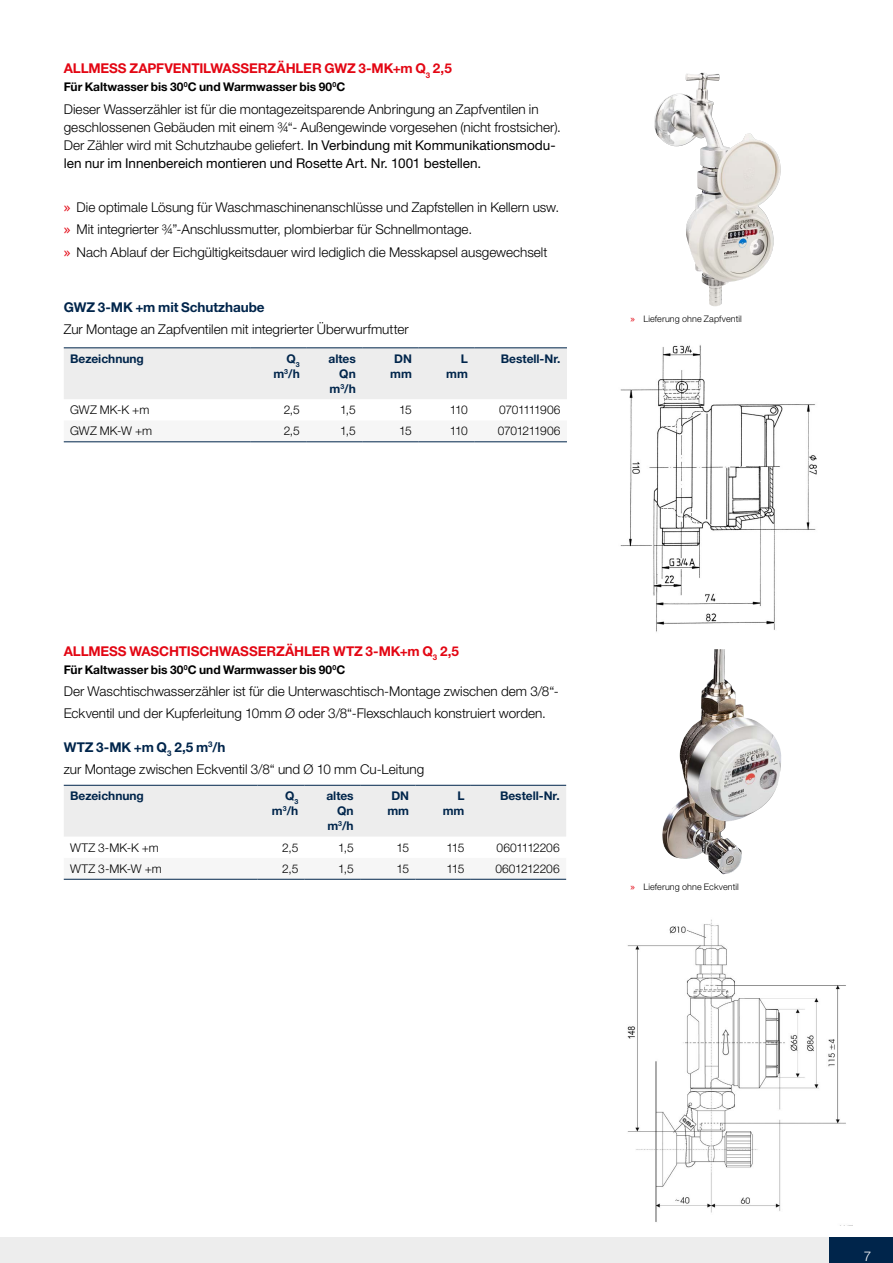
<style>
.page{position:relative;width:893px;height:1263px;background:#fff}
.page>*{position:absolute;margin:0;border:0;box-sizing:border-box;transform-origin:0 0}
.t1{font:300 13.5px/22.2px "Helvetica Neue LT Std";color:#000}
.t2{font:700 13.5px "Helvetica Neue LT Std";letter-spacing:-.01em;color:#e30613}
.t3{font:700 13.5px "Helvetica Neue LT Std";letter-spacing:-.005em;color:#00254b}
.t4{font:300 13.5px "Helvetica Neue LT Std";color:#fff}
.t5{font:300 12px "Helvetica Neue LT Std";letter-spacing:-.03em;color:#000}
.t6{font:700 12px/15px "Helvetica Neue LT Std";letter-spacing:-.005em;color:#00254b;text-align:right}
.t7{font:700 12px "Helvetica Neue LT Std";color:#000}
.t8{font:300 12px "Helvetica Neue LT Std";letter-spacing:-.01em;color:#000}
.t9{font:300 9px "Helvetica Neue LT Std";letter-spacing:.015em;color:#000}
.s1{font-weight:400}
.s2{font-family:"Lucida Grande";font-weight:400;color:#e30613}
.s3{font-weight:700;color:#00254b}
</style>
<div class="page">
<div style="left:0;top:1237px;width:893px;height:26px;background:#ededed"></div>
<div style="left:829px;top:1237px;width:64px;height:26px;background:#00254b"></div>
<div style="left:64px;top:349px;width:503px;height:50px;background:#ededed"></div>
<svg style="left:64px;top:441px;width:503px;height:1px"></svg>
<hr style="left:250px;top:348px;width:56px;height:1px;background:#00254b">
<hr style="left:64px;top:442px;width:186px;height:1px;background:#00254b">
<hr style="left:250px;top:442px;width:56px;height:1px;background:#00254b">
<hr style="left:362px;top:442px;width:56px;height:1px;background:#00254b">
<hr style="left:418px;top:442px;width:56px;height:1px;background:#00254b">
<hr style="left:474px;top:442px;width:93px;height:1px;background:#00254b">
<hr style="left:64px;top:348px;width:186px;height:1px;background:#00254b">
<hr style="left:306px;top:348px;width:56px;height:1px;background:#00254b">
<hr style="left:362px;top:348px;width:56px;height:1px;background:#00254b">
<hr style="left:418px;top:348px;width:56px;height:1px;background:#00254b">
<hr style="left:474px;top:348px;width:93px;height:1px;background:#00254b">
<hr style="left:306px;top:442px;width:56px;height:1px;background:#00254b">
<div style="left:64px;top:786px;width:502px;height:50px;background:#ededed"></div>
<svg style="left:64px;top:878px;width:502px;height:1px"></svg>
<hr style="left:257px;top:785px;width:48px;height:1px;background:#00254b">
<hr style="left:257px;top:879px;width:48px;height:1px;background:#00254b">
<hr style="left:360px;top:879px;width:55px;height:1px;background:#00254b">
<hr style="left:415px;top:879px;width:56px;height:1px;background:#00254b">
<hr style="left:64px;top:785px;width:193px;height:1px;background:#00254b">
<hr style="left:305px;top:785px;width:55px;height:1px;background:#00254b">
<hr style="left:360px;top:785px;width:55px;height:1px;background:#00254b">
<hr style="left:415px;top:785px;width:56px;height:1px;background:#00254b">
<hr style="left:471px;top:785px;width:95px;height:1px;background:#00254b">
<hr style="left:305px;top:879px;width:55px;height:1px;background:#00254b">
<hr style="left:64px;top:879px;width:193px;height:1px;background:#00254b">
<hr style="left:471px;top:879px;width:95px;height:1px;background:#00254b">
<img style="left:654px;top:74px;width:127px;height:232px">
<img style="left:620px;top:345px;width:197px;height:287px">
<img style="left:627px;top:919px;width:219px;height:303px">
<img style="left:662px;top:649px;width:119px;height:225px">
<p class="t2" style="left:64px;top:60px;width:390px">ALLMESS ZAPFVENTILWASSERZÄHLER GWZ 3-MK+m Q<sub>3</sub> 2,5</p>
<p class="t7" style="left:64px;top:80px;width:283px">Für Kaltwasser bis 30<sup>0</sup>C und Warmwasser bis 90<sup>0</sup>C</p>
<p class="t1" style="left:64px;top:100px;width:498px;line-height:18px">Dieser Wasserzähler ist für die montagezeitsparende Anbringung an Zapfventilen in geschlossenen Gebäuden mit einem 3/4“- Außengewinde vorgesehen (nicht frostsicher).<br>Der Zähler wird mit Schutzhaube geliefert. <span class="s1">In Verbindung mit Kommunikationsmodu&shy;len nur im Innenbereich montieren und Rosette Art. Nr. 1001 bestellen.</span></p>
<p class="t1" style="left:64px;top:196px;width:497px"><span class="s2">»</span> Die optimale Lösung für Waschmaschinenanschlüsse und Zapfstellen in Kellern usw. <span class="s2">»</span> Mit integrierter 3/4”-Anschlussmutter, plombierbar für Schnellmontage.<br><span class="s2">»</span> Nach Ablauf der Eichgültigkeitsdauer wird lediglich die Messkapsel ausgewechselt</p>
<p class="t3" style="left:64px;top:299px;width:202px">GWZ 3-MK +m mit Schutzhaube</p>
<p class="t1" style="left:64px;top:318px;width:346px">Zur Montage an Zapfventilen mit integrierter Überwurfmutter</p>
<p class="t6" style="left:70px;top:351px;width:75px">Bezeichnung</p>
<p class="t6" style="left:273px;top:351px;width:28px">Q<sub>3 </sub>m<sup>3</sup>/h</p>
<p class="t6" style="left:328px;top:351px;width:29px">altes<br>Qn m<sup>3</sup>/h</p>
<p class="t6" style="left:390px;top:351px;width:23px;text-align:center">DN mm</p>
<p class="t6" style="left:446px;top:351px;width:23px">L mm</p>
<p class="t6" style="left:501px;top:351px;width:61px">Bestell-Nr.</p>
<p class="t5" style="left:70px;top:402px;width:81px">GWZ MK-K +m</p>
<p class="t5" style="left:284px;top:402px;width:18px">2,5</p>
<p class="t5" style="left:340px;top:402px;width:17px">1,5</p>
<p class="t5" style="left:399px;top:402px;width:14px">15</p>
<p class="t5" style="left:450px;top:402px;width:20px">110</p>
<p class="t5" style="left:499px;top:402px;width:63px">0701111906</p>
<p class="t5" style="left:70px;top:424px;width:83px">GWZ MK-W +m</p>
<p class="t5" style="left:284px;top:424px;width:18px">2,5</p>
<p class="t5" style="left:340px;top:424px;width:17px">1,5</p>
<p class="t5" style="left:399px;top:424px;width:14px">15</p>
<p class="t5" style="left:450px;top:424px;width:20px">110</p>
<p class="t5" style="left:498px;top:424px;width:64px">0701211906</p>
<p class="t9" style="left:631px;top:313px;width:113px"><span class="s2">»</span> Lieferung ohne Zapfventil</p>
<p class="t2" style="left:64px;top:643px;width:397px">ALLMESS WASCHTISCHWASSERZÄHLER WTZ 3-MK+m Q<sub>3</sub> 2,5</p>
<p class="t7" style="left:64px;top:662px;width:283px">Für Kaltwasser bis 30<sup>0</sup>C und Warmwasser bis 90<sup>0</sup>C</p>
<p class="t1" style="left:64px;top:680px;width:496px">Der Waschtischwasserzähler ist für die Unterwaschtisch-Montage zwischen dem 3/8“-<br>Eckventil und der Kupferleitung 10mm Ø oder 3/8“-Flexschlauch konstruiert worden.</p>
<p class="t1" style="left:64px;top:735px;width:362px"><span class="s3">WTZ 3-MK +m Q</span><sub>3</sub> <span class="s3">2,5 m</span><sup>3</sup><span class="s3">/h<br></span>zur Montage zwischen Eckventil 3/8“ und Ø 10 mm Cu-Leitung</p>
<p class="t6" style="left:70px;top:788px;width:75px">Bezeichnung</p>
<p class="t6" style="left:272px;top:788px;width:28px">Q<sub>3 </sub>m<sup>3</sup>/h</p>
<p class="t6" style="left:326px;top:788px;width:29px">altes<br>Qn m<sup>3</sup>/h</p>
<p class="t6" style="left:387px;top:788px;width:23px;text-align:center">DN mm</p>
<p class="t6" style="left:443px;top:788px;width:23px">L mm</p>
<p class="t6" style="left:500px;top:788px;width:61px">Bestell-Nr.</p>
<p class="t5" style="left:70px;top:840px;width:90px">WTZ 3-MK-K +m</p>
<p class="t5" style="left:282px;top:840px;width:18px">2,5</p>
<p class="t5" style="left:338px;top:840px;width:17px">1,5</p>
<p class="t5" style="left:397px;top:840px;width:14px">15</p>
<p class="t5" style="left:447px;top:840px;width:19px">115</p>
<p class="t8" style="left:497px;top:840px;width:65px">0601112206</p>
<p class="t5" style="left:70px;top:861px;width:93px">WTZ 3-MK-W +m</p>
<p class="t5" style="left:282px;top:861px;width:18px">2,5</p>
<p class="t5" style="left:338px;top:861px;width:17px">1,5</p>
<p class="t5" style="left:397px;top:861px;width:14px">15</p>
<p class="t5" style="left:447px;top:861px;width:19px">115</p>
<p class="t8" style="left:495px;top:861px;width:66px">0601212206</p>
<p class="t9" style="left:631px;top:881px;width:110px"><span class="s2">»</span> Lieferung ohne Eckventil</p>
<p class="t4" style="left:864px;top:1248px;width:9px">7</p>
</div>
